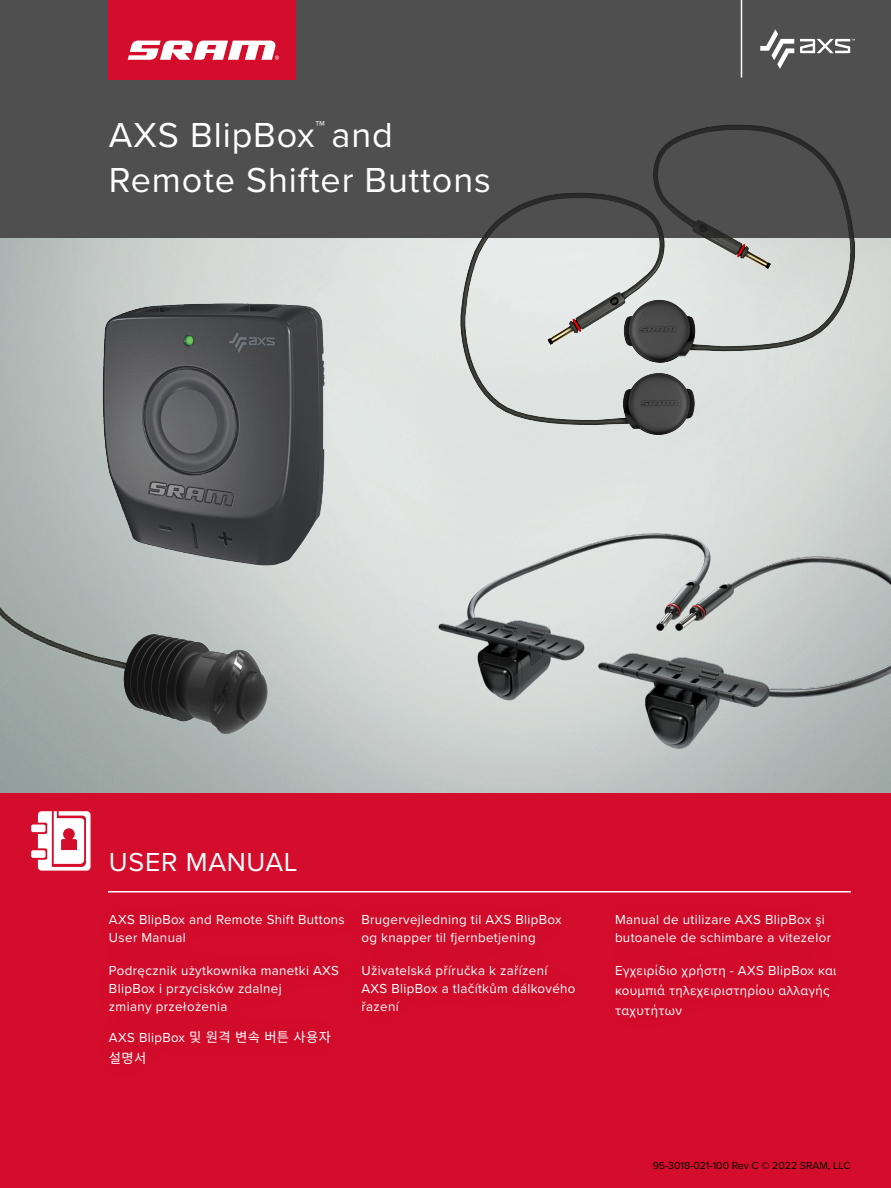
<style>
.page{position:relative;width:891px;height:1188px;background:#fff}
.page>*{position:absolute;margin:0;border:0;box-sizing:border-box;transform-origin:0 0}
.t1{font:36px/45px "Proxima Nova";letter-spacing:.025em;color:#fff}
.t2{font:27px "Proxima Nova";letter-spacing:.025em;color:#fff}
.t3{font:13.5px/18px "Proxima Nova";letter-spacing:.025em;color:#fff}
.t4{font:13.5px/21px "Noto Sans CJ Kkr";color:#fff}
.t5{font:10.5px "Proxima Nova";color:#000}
.s1{font-family:"Proxima Nova"}
</style>
<div class="page">
<div style="left:0;top:792px;width:891px;height:396px;background:#d30d2b"></div>
<img style="left:409px;top:238px;width:467px;height:144px">
<img style="left:90px;top:290px;width:251px;height:282px">
<img style="left:403px;top:382px;width:488px;height:511px">
<div style="left:0;top:0;width:891px;height:238px;background:#4f4f4f"></div>
<div style="left:108px;top:0;width:188px;height:79px;background:#d30d2b"></div>
<svg style="left:128px;top:40px;width:151px;height:20px"></svg>
<hr style="left:741px;top:0;width:1px;height:78px;background:#fff">
<svg style="left:760px;top:29px;width:34px;height:40px"></svg>
<svg style="left:800px;top:39px;width:55px;height:14px"></svg>
<hr style="left:108px;top:891px;width:743px;height:1px;background:#fff">
<svg style="left:38px;top:811px;width:53px;height:60px"></svg>
<div style="left:31px;top:825px;width:15px;height:7px;background:#fff;border-radius:2px"></div>
<div style="left:31px;top:850px;width:15px;height:8px;background:#fff;border-radius:2px"></div>
<img style="left:0;top:534px;width:128px;height:164px">
<img style="left:56px;top:623px;width:277px;height:119px">
<p class="t1" style="left:109px;top:111px;width:383px">AXS BlipBox<sup>™</sup> and<br>Remote Shifter Buttons</p>
<p class="t2" style="left:109px;top:842px;width:190px">USER MANUAL</p>
<p class="t3" style="left:109px;top:910px;width:237px">AXS BlipBox and Remote Shift Buttons<br>User Manual</p>
<p class="t3" style="left:362px;top:910px;width:202px">Brugervejledning til AXS BlipBox og knapper til fjernbetjening</p>
<p class="t3" style="left:615px;top:910px;width:218px">Manual de utilizare AXS BlipBox şi butoanele de schimbare a vitezelor</p>
<p class="t3" style="left:109px;top:961px;width:232px">Podręcznik użytkownika manetki AXS<br>BlipBox i przycisków zdalnej<br>zmiany przełożenia</p>
<p class="t3" style="left:362px;top:961px;width:216px">Uživatelská příručka k zařízení<br>AXS BlipBox a tlačítkům dálkového řazení</p>
<p class="t3" style="left:615px;top:960px;width:223px;line-height:20.2px">Εγχειρίδιο χρήστη - AXS BlipBox και κουμπιά τηλεχειριστηρίου αλλαγής ταχυτήτων</p>
<p class="t4" style="left:109px;top:1027px;width:224px"><span class="s1">AXS BlipBox</span> 및 원격 변속 버튼 사용자 설명서</p>
<p class="t5" style="left:653px;top:1158px;width:199px">95-3018-021-100 Rev C © 2022 SRAM, LLC</p>
</div>
